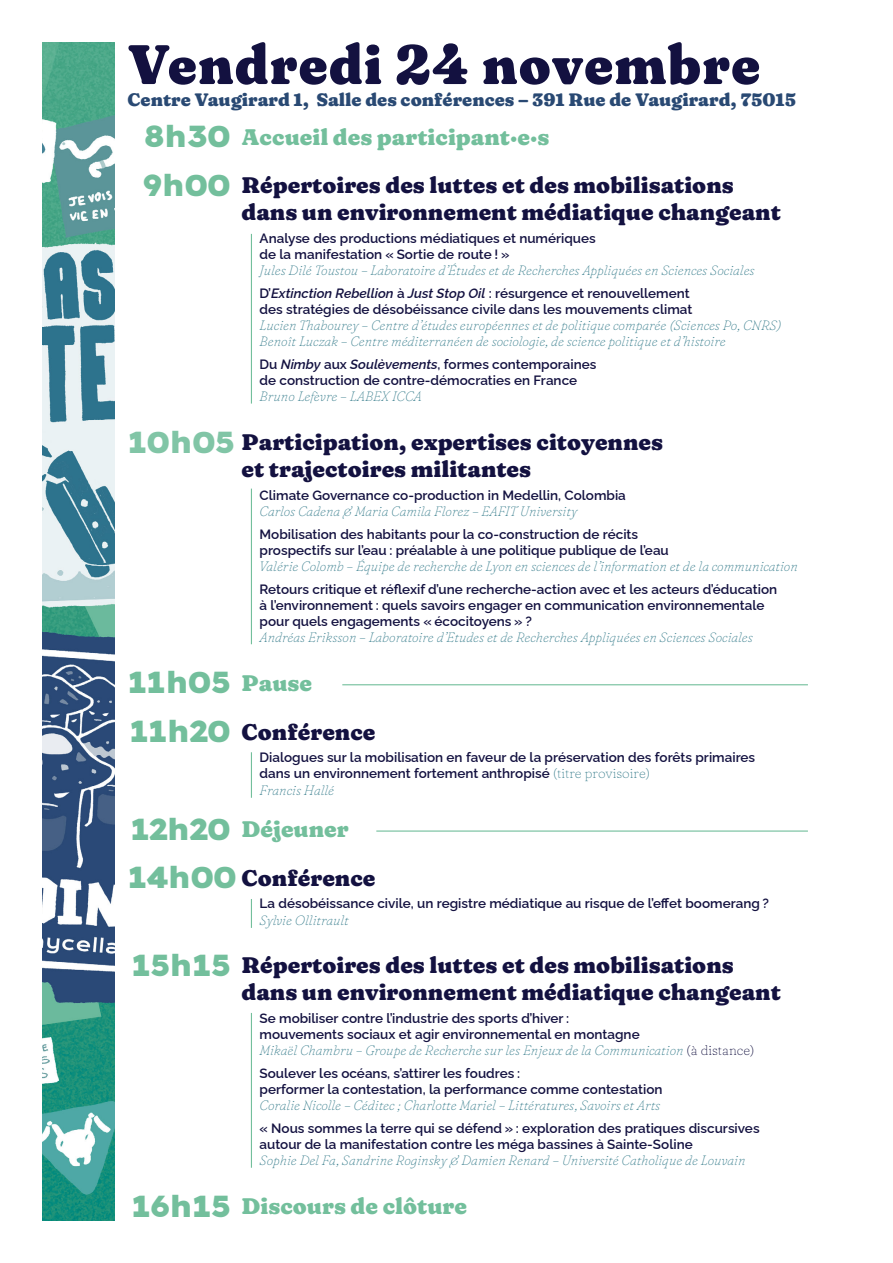
<style>
.page{position:relative;width:893px;height:1263px;background:#fff}
.page>*{position:absolute;margin:0;border:0;box-sizing:border-box;transform-origin:0 0}
.Grand_titre{font:900 55.5px "Fraunces 72 pt Super Soft";letter-spacing:.025em;color:#131140}
.Titre{font:30px "Lexend Exa";letter-spacing:-.055em;color:#73bf9c}
.Titre-2{font:900 22.5px/27px "Fraunces 9 pt Super Soft";color:#131140}
.Titre-3{font:900 22.5px "Fraunces 9 pt Super Soft";color:#73bf9c}
.Sous-titre{font:900 22.5px "Fraunces 9 pt Super Soft";color:#73bf9c}
.Titre-4{font:900 18px "Fraunces 9 pt Super Soft";color:#294973}
.Sous-titre-2{font:600 13.5px/16.2px "Raleway";color:#131140}
.Intervenants{font:italic 100 13.5px/16.2px "Fraunces 9 pt Super Soft";color:#377d8c}
.Sous-titre-3{font:italic 100 13.5px/16.2px "Fraunces 9 pt Super Soft";letter-spacing:-.005em;color:#377d8c}
.s1{font-family:"Lexend Exa";font-weight:400;font-size:30px}
.s2{font-family:"Lexend Exa";font-weight:400;font-size:30px;color:#73bf9c}
.s3{font-family:"Raleway";font-weight:600;font-style:normal;color:#131140}
.s4{font-style:italic}
.s5{font-family:"Lexend Exa";font-weight:400;font-size:30px;color:#81c5a6}
.s6{font-family:"Fraunces 9 pt Super Soft";font-weight:900;font-size:22.5px}
.s7{font-family:"Fraunces 9 pt Super Soft";font-weight:100;color:#377d8c}
.s8{font-style:normal;color:#131140}
</style>
<div class="page">
<img style="left:43px;top:43px;width:72px;height:1177px">
<hr style="left:251px;top:234px;width:1px;height:170px;background:#73bf9c">
<hr style="left:251px;top:489px;width:1px;height:155px;background:#73bf9c">
<hr style="left:251px;top:752px;width:1px;height:46px;background:#73bf9c">
<svg style="left:251px;top:899px;width:1px;height:29px"></svg>
<hr style="left:251px;top:1013px;width:1px;height:155px;background:#73bf9c">
<hr style="left:376px;top:830px;width:432px;height:2px;background:#73bf9c">
<hr style="left:342px;top:684px;width:466px;height:1px;background:#73bf9c">
<p class="Grand_titre" style="left:128px;top:20px;width:634px">Vendredi 24 novembre</p>
<p class="Titre-4" style="left:128px;top:85px;width:670px">Centre Vaugirard 1, Salle des conférences – 391 Rue de Vaugirard, 75015</p>
<p class="Titre-3" style="left:144px;top:119px;width:407px"><span class="s1">8h30</span> Accueil des participant·e·s</p>
<p class="Titre-2" style="left:242px;top:170px;width:541px;text-indent:-99px"><span class="s2">9h00</span> Répertoires des luttes et des mobilisations dans un environnement médiatique changeant</p>
<p class="Sous-titre-3" style="left:260px;top:229px;width:496px"><span class="s3">Analyse des productions médiatiques et numériques<br>de la manifestation « Sortie de route ! »<br></span>Jules Dilé Toustou – Laboratoire d’Études et de Recherches Appliquées en Sciences Sociales</p>
<p class="Sous-titre-2" style="left:260px;top:283px;width:434px">D’<span class="s4">Extinction Rebellion</span> à <span class="s4">Just Stop Oil</span> : résurgence et renouvellement des stratégies de désobéissance civile dans les mouvements climat</p>
<p class="Intervenants" style="left:260px;top:317px;width:523px">Lucien Thabourey – Centre d’études européennes et de politique comparée (Sciences Po, CNRS)<br>Benoît Luczak – Centre méditerranéen de sociologie, de science politique et d’histoire</p>
<p class="Sous-titre-2" style="left:260px;top:355px;width:338px">Du <span class="s4">Nimby</span> aux <span class="s4">Soulèvements</span>, formes contemporaines de construction de contre-démocraties en France</p>
<p class="Intervenants" style="left:260px;top:388px;width:164px">Bruno Lefèvre – LABEX ICCA</p>
<p class="Titre-2" style="left:242px;top:427px;width:423px;text-indent:-114px"><span class="s5">10h05</span> Participation, expertises citoyennes et trajectoires militantes</p>
<p class="Sous-titre-2" style="left:260px;top:485px;width:368px">Climate Governance co-production in Medellin, Colombia</p>
<p class="Intervenants" style="left:260px;top:502px;width:319px">Carlos Cadena &amp; Maria Camila Florez – EAFIT University</p>
<p class="Sous-titre-2" style="left:260px;top:524px;width:411px">Mobilisation des habitants pour la co-construction de récits prospectifs sur l’eau : préalable à une politique publique de l’eau</p>
<p class="Intervenants" style="left:260px;top:557px;width:540px">Valérie Colomb – Équipe de recherche de Lyon en sciences de l’information et de la communication</p>
<p class="Sous-titre-2" style="left:260px;top:579px;width:519px">Retours critique et réflexif d’une recherche-action avec et les acteurs d’éducation à l’environnement : quels savoirs engager en communication environnementale pour quels engagements « écocitoyens » ?</p>
<p class="Intervenants" style="left:260px;top:628px;width:495px">Andréas Eriksson – Laboratoire d’Etudes et de Recherches Appliquées en Sciences Sociales</p>
<p class="Titre" style="left:128px;top:660px;width:186px">11h05 <span class="s6">Pause</span></p>
<p class="Titre-2" style="left:129px;top:716px;width:248px"><span class="s2">11h20</span> Conférence</p>
<p class="Sous-titre-2" style="left:260px;top:748px;width:497px">Dialogues sur la mobilisation en faveur de la préservation des forêts primaires dans un environnement fortement anthropisé <span class="s7">(titre provisoire)</span></p>
<p class="Intervenants" style="left:260px;top:781px;width:76px">Francis Hallé</p>
<p class="Sous-titre" style="left:130px;top:811px;width:220px"><span class="s1">12h20</span> Déjeuner</p>
<p class="Titre-2" style="left:128px;top:863px;width:249px"><span class="s2">14h00</span> Conférence</p>
<p class="Sous-titre-2" style="left:260px;top:894px;width:511px">La désobéissance civile, un registre médiatique au risque de l’effet boomerang ?</p>
<p class="Intervenants" style="left:260px;top:911px;width:91px">Sylvie Ollitrault</p>
<p class="Titre-2" style="left:242px;top:950px;width:541px;text-indent:-110px"><span class="s2">15h15</span> Répertoires des luttes et des mobilisations dans un environnement médiatique changeant</p>
<p class="Sous-titre-2" style="left:260px;top:1008px;width:382px">Se mobiliser contre l’industrie des sports d’hiver : mouvements sociaux et agir environnemental en montagne</p>
<p class="Intervenants" style="left:260px;top:1042px;width:496px">Mikaël Chambru – Groupe de Recherche sur les Enjeux de la Communication <span class="s8">(à distance)</span></p>
<p class="Sous-titre-2" style="left:260px;top:1063px;width:404px">Soulever les océans, s’attirer les foudres :<br>performer la contestation, la performance comme contestation</p>
<p class="Intervenants" style="left:260px;top:1096px;width:402px">Coralie Nicolle – Céditec ; Charlotte Mariel – Littératures, Savoirs et Arts</p>
<p class="Sous-titre-2" style="left:260px;top:1118px;width:502px">« Nous sommes la terre qui se défend » : exploration des pratiques discursives autour de la manifestation contre les méga bassines à Sainte-Soline</p>
<p class="Intervenants" style="left:260px;top:1151px;width:487px">Sophie Del Fa, Sandrine Roginsky &amp; Damien Renard – Université Catholique de Louvain</p>
<p class="Titre-3" style="left:131px;top:1188px;width:337px"><span class="s1">16h15</span> Discours de clôture</p>
</div>
